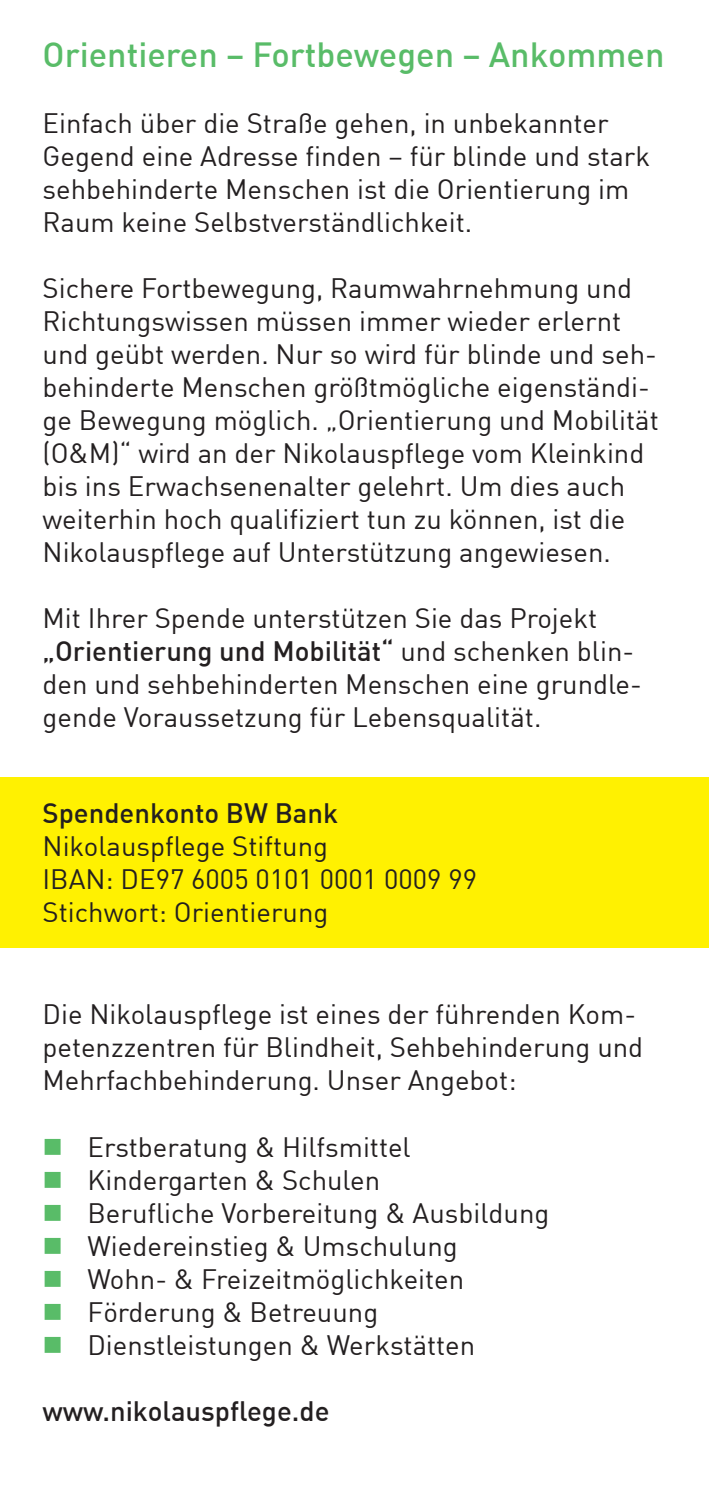
<style>
.page{position:relative;width:709px;height:1489px;background:#fff}
.page>*{position:absolute;margin:0;border:0;box-sizing:border-box;transform-origin:0 0}
.t1{font:500 34.25px "DIN";color:#59bc68}
.t2{font:27.5px/33px "DIN";color:#231f20}
.t3{font:500 27.5px "DIN";color:#231f20}
.s1{font-weight:500}
</style>
<div class="page">
<div style="left:0;top:777px;width:709px;height:170px;background:#fff101"></div>
<p class="t1" style="left:43px;top:33px;width:623px">Orientieren – Fortbewegen – Ankommen</p>
<p class="t2" style="left:43px;top:106px;width:609px">Einfach über die Straße gehen, in unbekannter Gegend eine Adresse finden – für blinde und stark sehbehinderte Menschen ist die Orientierung im Raum keine Selbstverständlichkeit.</p>
<p class="t2" style="left:43px;top:271px;width:618px">Sichere Fortbewegung, Raumwahrnehmung und Richtungswissen müssen immer wieder erlernt und geübt werden. Nur so wird für blinde und seh&shy;behinderte Menschen größtmögliche eigenständi&shy;ge Bewegung möglich. „Orientierung und Mobilität (O&amp;M)“ wird an der Nikolauspflege vom Kleinkind bis ins Erwachsenenalter gelehrt. Um dies auch weiterhin hoch qualifiziert tun zu können, ist die Nikolauspflege auf Unterstützung angewiesen.</p>
<p class="t2" style="left:43px;top:601px;width:601px">Mit Ihrer Spende unterstützen Sie das Projekt <span class="s1">„Orientierung und Mobilität“</span> und schenken blin&shy;den und sehbehinderten Menschen eine grundle&shy;gende Voraussetzung für Lebensqualität.</p>
<p class="t3" style="left:43px;top:795px;width:297px">Spendenkonto BW Bank</p>
<p class="t2" style="left:43px;top:828px;width:436px">Nikolauspflege Stiftung<br>IBAN: DE97 6005 0101 0001 0009 99<br>Stichwort: Orientierung</p>
<p class="t2" style="left:43px;top:997px;width:602px">Die Nikolauspflege ist eines der führenden Kom&shy;petenzzentren für Blindheit, Sehbehinderung und<br>Mehrfachbehinderung. Unser Angebot:</p>
<p class="t2" style="left:87px;top:1129px;width:463px">Erstberatung &amp; Hilfsmittel<br>Kindergarten &amp; Schulen<br>Berufliche Vorbereitung &amp; Ausbildung<br>Wiedereinstieg &amp; Umschulung<br>Wohn- &amp; Freizeitmöglichkeiten<br>Förderung &amp; Betreuung<br>Dienstleistungen &amp; Werkstätten</p>
<p class="t3" style="left:42px;top:1392px;width:289px">www.nikolauspflege.de</p>
</div>
